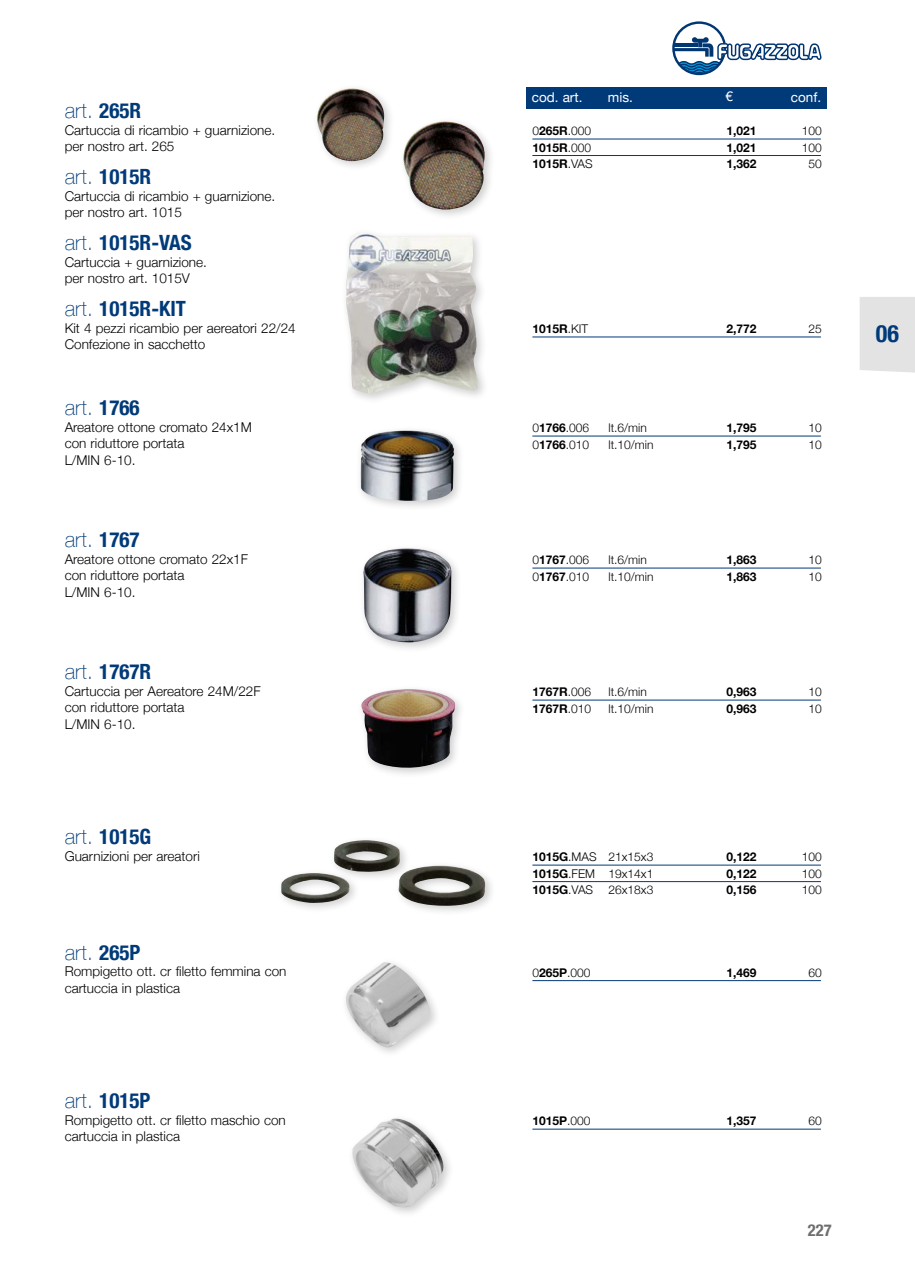
<style>
.page{position:relative;width:915px;height:1263px;background:#fff}
.page>*{position:absolute;margin:0;border:0;box-sizing:border-box;transform-origin:0 0}
.t1{font:700 condensed 24px "Helvetica Neue";color:#003a78}
.codici_articolo{font:700 condensed 21px "Helvetica Neue";color:#003a78}
.codici_articolo-2{font:100 21px "Helvetica Neue";letter-spacing:.015em;color:#003a78}
.t2{font:700 condensed 16.5px "Helvetica Neue";color:#706f6f}
.testo{font:300 13.5px/16.5px "Helvetica Neue";color:#000}
.t3{font:13.5px "Helvetica Neue";color:#fff}
.TABELLE{font:300 12px "Helvetica Neue";color:#000}
.no_filetto{font:300 12px "Helvetica Neue";color:#000}
.TABELLE-2{font:700 12px "Helvetica Neue";color:#000}
.TAB_NEW{font:700 12px "Helvetica Neue";color:#000}
.no_filetto-2{font:700 12px "Helvetica Neue";color:#000}
.tabella{font:700 12px "Helvetica Neue";color:#000}
.TAB_NEW-2{font:300 12px "Helvetica Neue";color:#000}
.filetto{font:300 12px "Helvetica Neue";color:#000}
.filetto-2{font:700 12px "Helvetica Neue";color:#000}
.tabella-2{font:300 12px "Helvetica Neue";color:#000}
.s1{font-weight:700;font-stretch:condensed}
.s2{font-weight:100;font-stretch:normal}
.s3{font-weight:700}
.s4{font-weight:300}
</style>
<div class="page">
<div style="left:526px;top:87px;width:299px;height:21px;background:#003a78"></div>
<svg style="left:672px;top:21px;width:149px;height:54px"></svg>
<hr style="left:532px;top:139px;width:288px;height:1px;background:#003a78">
<hr style="left:532px;top:155px;width:288px;height:1px;background:#003a78">
<hr style="left:532px;top:337px;width:288px;height:1px;background:#003a78">
<hr style="left:532px;top:436px;width:288px;height:1px;background:#003a78">
<hr style="left:532px;top:568px;width:288px;height:1px;background:#003a78">
<hr style="left:532px;top:700px;width:288px;height:1px;background:#003a78">
<hr style="left:532px;top:865px;width:288px;height:1px;background:#003a78">
<hr style="left:532px;top:881px;width:288px;height:1px;background:#003a78">
<hr style="left:532px;top:980px;width:288px;height:1px;background:#003a78">
<hr style="left:532px;top:1129px;width:288px;height:1px;background:#003a78">
<div style="left:312px;top:83px;width:83px;height:89px;background:#000;opacity:.2"></div>
<img style="left:317px;top:88px;width:67px;height:73px">
<div style="left:398px;top:116px;width:97px;height:105px;background:#000;opacity:.2"></div>
<img style="left:403px;top:121px;width:81px;height:89px">
<div style="left:340px;top:228px;width:148px;height:176px;background:#000;opacity:.2"></div>
<img style="left:346px;top:233px;width:132px;height:161px">
<div style="left:355px;top:425px;width:109px;height:87px;background:#000;opacity:.2"></div>
<img style="left:360px;top:430px;width:94px;height:72px">
<div style="left:358px;top:543px;width:104px;height:110px;background:#000;opacity:.2"></div>
<img style="left:363px;top:548px;width:88px;height:95px">
<div style="left:356px;top:684px;width:109px;height:95px;background:#000;opacity:.2"></div>
<img style="left:361px;top:689px;width:94px;height:81px">
<div style="left:276px;top:835px;width:220px;height:82px;background:#000;opacity:.2"></div>
<img style="left:281px;top:840px;width:204px;height:66px">
<div style="left:347px;top:1113px;width:107px;height:105px;background:#000;opacity:.2"></div>
<img style="left:351px;top:1118px;width:95px;height:90px">
<div style="left:341px;top:957px;width:100px;height:101px;background:#000;opacity:.2"></div>
<img style="left:345px;top:962px;width:85px;height:86px">
<div style="left:860px;top:297px;width:54px;height:76px;background:#e4e3e4"></div>
<p class="codici_articolo-2" style="left:65px;top:95px;width:78px">art. <span class="s1">265R</span></p>
<p class="testo" style="left:65px;top:121px;width:212px">Cartuccia di ricambio + guarnizione.</p>
<p class="testo" style="left:65px;top:137px;width:111px">per nostro art. 265</p>
<p class="codici_articolo" style="left:65px;top:159px;width:88px"><span class="s2">art.</span> 1015R</p>
<p class="testo" style="left:65px;top:187px;width:212px">Cartuccia di ricambio + guarnizione.</p>
<p class="testo" style="left:65px;top:203px;width:119px">per nostro art. 1015</p>
<p class="codici_articolo" style="left:65px;top:225px;width:129px"><span class="s2">art.</span> 1015R-VAS</p>
<p class="testo" style="left:65px;top:253px;width:144px">Cartuccia + guarnizione.</p>
<p class="testo" style="left:65px;top:269px;width:127px">per nostro art. 1015V</p>
<p class="codici_articolo" style="left:65px;top:291px;width:123px"><span class="s2">art.</span> 1015R-KIT</p>
<p class="testo" style="left:65px;top:319px;width:232px">Kit 4 pezzi ricambio per aereatori 22/24</p>
<p class="testo" style="left:65px;top:335px;width:142px">Confezione in sacchetto</p>
<p class="codici_articolo-2" style="left:65px;top:392px;width:76px">art. <span class="s1">1766</span></p>
<p class="testo" style="left:65px;top:418px;width:189px">Areatore ottone cromato 24x1M</p>
<p class="testo" style="left:65px;top:434px;width:121px">con riduttore portata</p>
<p class="testo" style="left:65px;top:451px;width:72px">L/MIN 6-10.</p>
<p class="codici_articolo-2" style="left:65px;top:524px;width:76px">art. <span class="s1">1767</span></p>
<p class="testo" style="left:65px;top:550px;width:185px">Areatore ottone cromato 22x1F</p>
<p class="testo" style="left:65px;top:566px;width:121px">con riduttore portata</p>
<p class="testo" style="left:65px;top:583px;width:72px">L/MIN 6-10.</p>
<p class="codici_articolo" style="left:65px;top:654px;width:88px"><span class="s2">art.</span> 1767R</p>
<p class="testo" style="left:65px;top:682px;width:197px">Cartuccia per Aereatore 24M/22F</p>
<p class="testo" style="left:65px;top:698px;width:121px">con riduttore portata</p>
<p class="testo" style="left:65px;top:715px;width:72px">L/MIN 6-10.</p>
<p class="codici_articolo" style="left:65px;top:819px;width:88px"><span class="s2">art.</span> 1015G</p>
<p class="testo" style="left:65px;top:847px;width:137px">Guarnizioni per areatori</p>
<p class="codici_articolo-2" style="left:65px;top:936px;width:77px">art. <span class="s1">265P</span></p>
<p class="testo" style="left:65px;top:962px;width:223px">Rompigetto ott. cr filetto femmina con cartuccia in plastica</p>
<p class="codici_articolo" style="left:65px;top:1083px;width:87px"><span class="s2">art.</span> 1015P</p>
<p class="testo" style="left:65px;top:1111px;width:222px">Rompigetto ott. cr filetto maschio con cartuccia in plastica</p>
<p class="t3" style="left:531px;top:87px;width:52px">cod. art.</p>
<p class="t3" style="left:607px;top:87px;width:27px">mis.</p>
<p class="t3" style="left:725px;top:86px;width:9px">€</p>
<p class="t3" style="left:790px;top:87px;width:32px">conf.</p>
<p class="filetto" style="left:532px;top:121px;width:60px">0<span class="s3">265R</span>.000</p>
<p class="filetto-2" style="left:726px;top:122px;width:32px">1,021</p>
<p class="filetto" style="left:801px;top:121px;width:22px">100</p>
<p class="TAB_NEW" style="left:532px;top:138px;width:60px">1015R<span class="s4">.000</span></p>
<p class="TAB_NEW" style="left:726px;top:138px;width:32px">1,021</p>
<p class="TABELLE" style="left:801px;top:138px;width:22px">100</p>
<p class="TAB_NEW" style="left:532px;top:155px;width:62px">1015R<span class="s4">.VAS</span></p>
<p class="TAB_NEW" style="left:726px;top:155px;width:32px">1,362</p>
<p class="TABELLE" style="left:808px;top:154px;width:15px">50</p>
<p class="tabella" style="left:532px;top:320px;width:57px">1015R<span class="s4">.KIT</span></p>
<p class="tabella" style="left:726px;top:320px;width:32px">2,772</p>
<p class="tabella-2" style="left:808px;top:319px;width:15px">25</p>
<p class="TABELLE" style="left:532px;top:418px;width:58px">0<span class="s3">1766</span>.006</p>
<p class="TABELLE" style="left:608px;top:418px;width:40px">lt.6/min</p>
<p class="TABELLE-2" style="left:726px;top:419px;width:32px">1,795</p>
<p class="TABELLE" style="left:808px;top:418px;width:15px">10</p>
<p class="no_filetto" style="left:532px;top:435px;width:58px">0<span class="s3">1766</span>.010</p>
<p class="no_filetto" style="left:608px;top:435px;width:47px">lt.10/min</p>
<p class="no_filetto-2" style="left:726px;top:435px;width:32px">1,795</p>
<p class="no_filetto" style="left:808px;top:435px;width:15px">10</p>
<p class="TABELLE" style="left:532px;top:550px;width:58px">0<span class="s3">1767</span>.006</p>
<p class="TABELLE" style="left:608px;top:550px;width:40px">lt.6/min</p>
<p class="TABELLE-2" style="left:726px;top:551px;width:32px">1,863</p>
<p class="TABELLE" style="left:808px;top:550px;width:15px">10</p>
<p class="no_filetto" style="left:532px;top:567px;width:58px">0<span class="s3">1767</span>.010</p>
<p class="no_filetto" style="left:608px;top:567px;width:47px">lt.10/min</p>
<p class="no_filetto-2" style="left:726px;top:567px;width:32px">1,863</p>
<p class="no_filetto" style="left:808px;top:567px;width:15px">10</p>
<p class="TABELLE-2" style="left:532px;top:683px;width:60px">1767R<span class="s4">.006</span></p>
<p class="TABELLE" style="left:608px;top:682px;width:40px">lt.6/min</p>
<p class="TABELLE-2" style="left:726px;top:683px;width:32px">0,963</p>
<p class="TABELLE" style="left:808px;top:682px;width:15px">10</p>
<p class="no_filetto-2" style="left:532px;top:699px;width:60px">1767R<span class="s4">.010</span></p>
<p class="no_filetto" style="left:608px;top:699px;width:47px">lt.10/min</p>
<p class="no_filetto-2" style="left:726px;top:699px;width:32px">0,963</p>
<p class="no_filetto" style="left:808px;top:699px;width:15px">10</p>
<h1 class="t1" style="left:875px;top:314px;width:25px">06</h1>
<p class="TABELLE" style="left:532px;top:847px;width:122px"><span class="s3">1015G</span>.MAS 21x15x3</p>
<p class="TABELLE-2" style="left:726px;top:848px;width:32px">0,122</p>
<p class="TABELLE" style="left:801px;top:847px;width:22px">100</p>
<p class="TABELLE" style="left:532px;top:864px;width:122px"><span class="s3">1015G</span>.FEM 19x14x1</p>
<p class="TABELLE-2" style="left:726px;top:864px;width:32px">0,122</p>
<p class="TABELLE" style="left:801px;top:864px;width:22px">100</p>
<p class="TABELLE-2" style="left:532px;top:881px;width:62px">1015G<span class="s4">.VAS</span></p>
<p class="TABELLE" style="left:608px;top:880px;width:46px">26x18x3</p>
<p class="TABELLE-2" style="left:726px;top:881px;width:32px">0,156</p>
<p class="TABELLE" style="left:801px;top:880px;width:22px">100</p>
<p class="TAB_NEW-2" style="left:532px;top:963px;width:60px">0<span class="s3">265P</span>.000</p>
<p class="TAB_NEW" style="left:726px;top:963px;width:32px">1,469</p>
<p class="TAB_NEW-2" style="left:808px;top:963px;width:15px">60</p>
<p class="TAB_NEW" style="left:532px;top:1112px;width:60px">1015P<span class="s4">.000</span></p>
<p class="TAB_NEW" style="left:726px;top:1112px;width:32px">1,357</p>
<p class="TAB_NEW-2" style="left:808px;top:1111px;width:15px">60</p>
<p class="t2" style="left:807px;top:1217px;width:25px">227</p>
</div>
